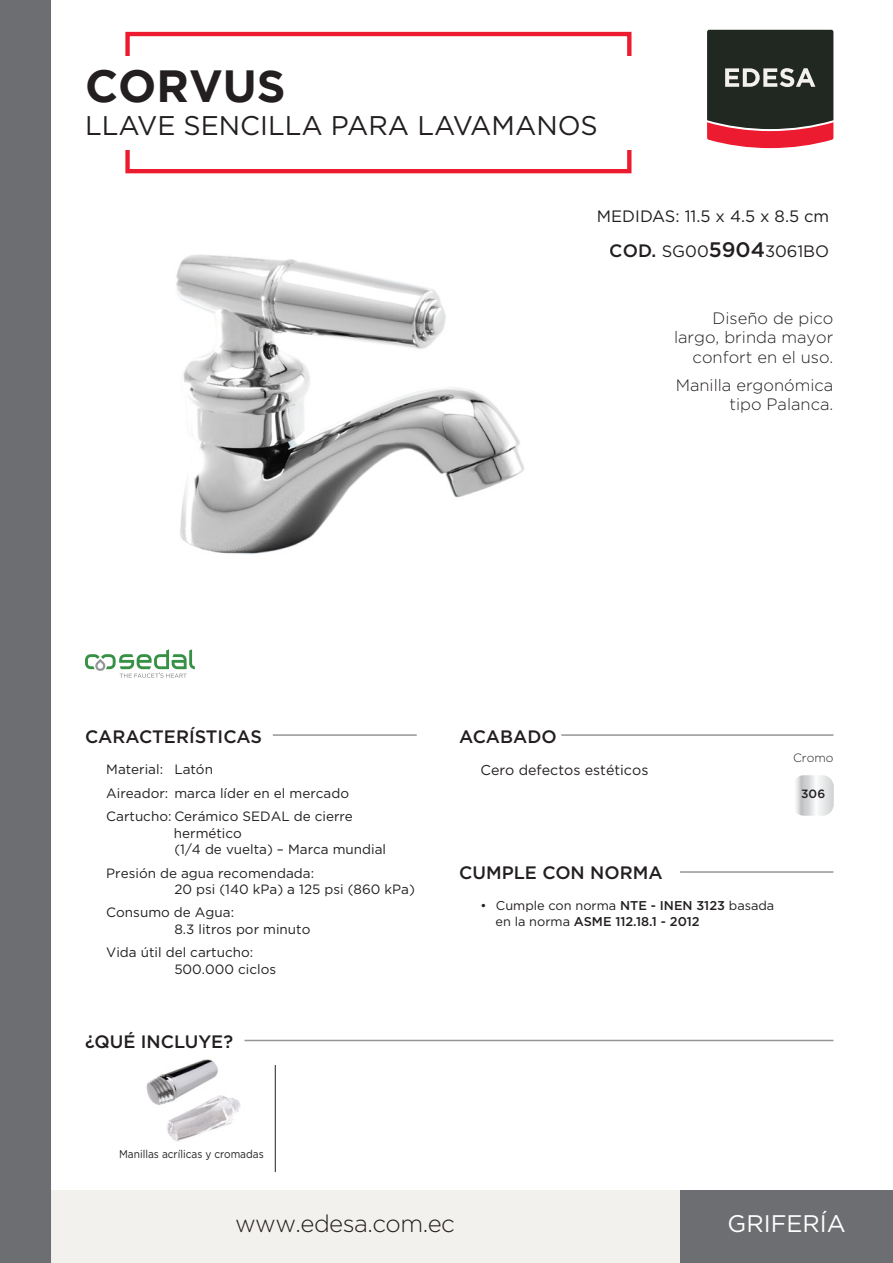
<style>
.page{position:relative;width:893px;height:1263px;background:#fff}
.page>*{position:absolute;margin:0;border:0;box-sizing:border-box;transform-origin:0 0}
.t1{font:700 45px "Gotham";color:#231f20}
.t2{font:27px "Gotham";color:#231f20}
.t3{font:300 24px "Gotham";letter-spacing:-.02em;color:#231f20}
.t4{font:24px "Gotham";color:#fff}
.t5{font:500 18px "Gotham";color:#231f20}
.t6{font:300 16.5px/19.8px "Gotham";color:#231f20;text-align:right}
.t7{font:16.5px "Gotham";color:#231f20}
.t8{font:14.25px "Gotham";color:#231f20}
.t9{font:13.5px/16.2px "Gotham";color:#231f20}
.t10{font:12.75px/15.3px "Gotham";color:#231f20}
.t11{font:300 12px "Gotham";color:#231f20}
.t12{font:500 12px "Gotham";color:#231f20}
.t13{font:11.25px "Gotham";color:#231f20;scale:.9 1}
.s1{font-weight:500;font-size:18px}
.s2{font-weight:500;font-size:21px}
.s3{font-weight:500}
</style>
<div class="page">
<div style="left:0;top:1191px;width:893px;height:72px;background:#f3f1ed"></div>
<div style="left:0;top:0;width:51px;height:1263px;background:#6d6e71"></div>
<div style="left:680px;top:1191px;width:213px;height:72px;background:#6d6e71"></div>
<img style="left:146px;top:1059px;width:95px;height:83px">
<hr style="left:275px;top:1065px;width:1px;height:107px;background:#231f20">
<hr style="left:244px;top:1040px;width:589px;height:1px;background:#939598">
<svg style="left:85px;top:649px;width:110px;height:29px"></svg>
<img style="left:176px;top:254px;width:349px;height:300px">
<hr style="left:680px;top:871px;width:153px;height:2px;background:#939598">
<hr style="left:561px;top:734px;width:272px;height:2px;background:#939598">
<hr style="left:273px;top:734px;width:144px;height:2px;background:#939598">
<svg style="left:796px;top:775px;width:37px;height:41px"></svg>
<div style="left:125px;top:32px;width:506px;height:141px;border:4px solid #ed1b2f"></div>
<div style="left:85px;top:56px;width:757px;height:93px;background:#fff"></div>
<svg style="left:707px;top:30px;width:126px;height:118px;background:#543b39"></svg>
<h1 class="t1" style="left:85px;top:60px;width:202px">CORVUS</h1>
<h2 class="t2" style="left:85px;top:108px;width:514px">LLAVE SENCILLA PARA LAVAMANOS</h2>
<p class="t7" style="left:597px;top:205px;width:234px">MEDIDAS: 11.5 x 4.5 x 8.5 cm</p>
<p class="t7" style="left:610px;top:241px;width:221px"><span class="s1">COD.</span> SG00<span class="s2">5904</span>3061BO</p>
<p class="t6" style="left:674px;top:307px;width:161px">Diseño de pico largo, brinda mayor confort en el uso.</p>
<p class="t6" style="left:676px;top:374px;width:159px">Manilla ergonómica tipo Palanca.</p>
<h3 class="t5" style="left:85px;top:724px;width:179px">CARACTERÍSTICAS</h3>
<p class="t9" style="left:106px;top:757px;width:248px;line-height:23.7px">Material: Latón<br>Aireador: marca líder en el mercado<br>Cartucho: Cerámico SEDAL de cierre</p>
<p class="t9" style="left:174px;top:824px;width:214px">hermético<br>(1/4 de vuelta) – Marca mundial</p>
<p class="t9" style="left:174px;top:864px;width:242px;text-indent:-68px">Presión de agua recomendada:<br>20 psi (140 kPa) a 125 psi (860 kPa)</p>
<p class="t9" style="left:174px;top:904px;width:138px;text-indent:-68px">Consumo de Agua:<br>8.3 litros por minuto</p>
<p class="t9" style="left:174px;top:944px;width:103px;text-indent:-68px">Vida útil del cartucho:<br>500.000 ciclos</p>
<h3 class="t5" style="left:85px;top:1029px;width:150px">¿QUÉ INCLUYE?</h3>
<p class="t13" style="left:119px;top:1147px;width:162px">Manillas acrílicas y cromadas</p>
<h3 class="t5" style="left:459px;top:724px;width:99px">ACABADO</h3>
<p class="t8" style="left:480px;top:760px;width:169px">Cero defectos estéticos</p>
<p class="t11" style="left:793px;top:750px;width:42px">Cromo</p>
<p class="t12" style="left:801px;top:786px;width:25px">306</p>
<h3 class="t5" style="left:459px;top:861px;width:205px">CUMPLE CON NORMA</h3>
<p class="t10" style="left:495px;top:898px;width:280px;text-indent:-15px">• Cumple con norma <span class="s3">NTE - INEN 3123</span> basada en la norma <span class="s3">ASME 112.18.1 - 2012</span></p>
<h3 class="t3" style="left:235px;top:1208px;width:221px">www.edesa.com.ec</h3>
<h3 class="t4" style="left:727px;top:1208px;width:120px">GRIFERÍA</h3>
</div>
